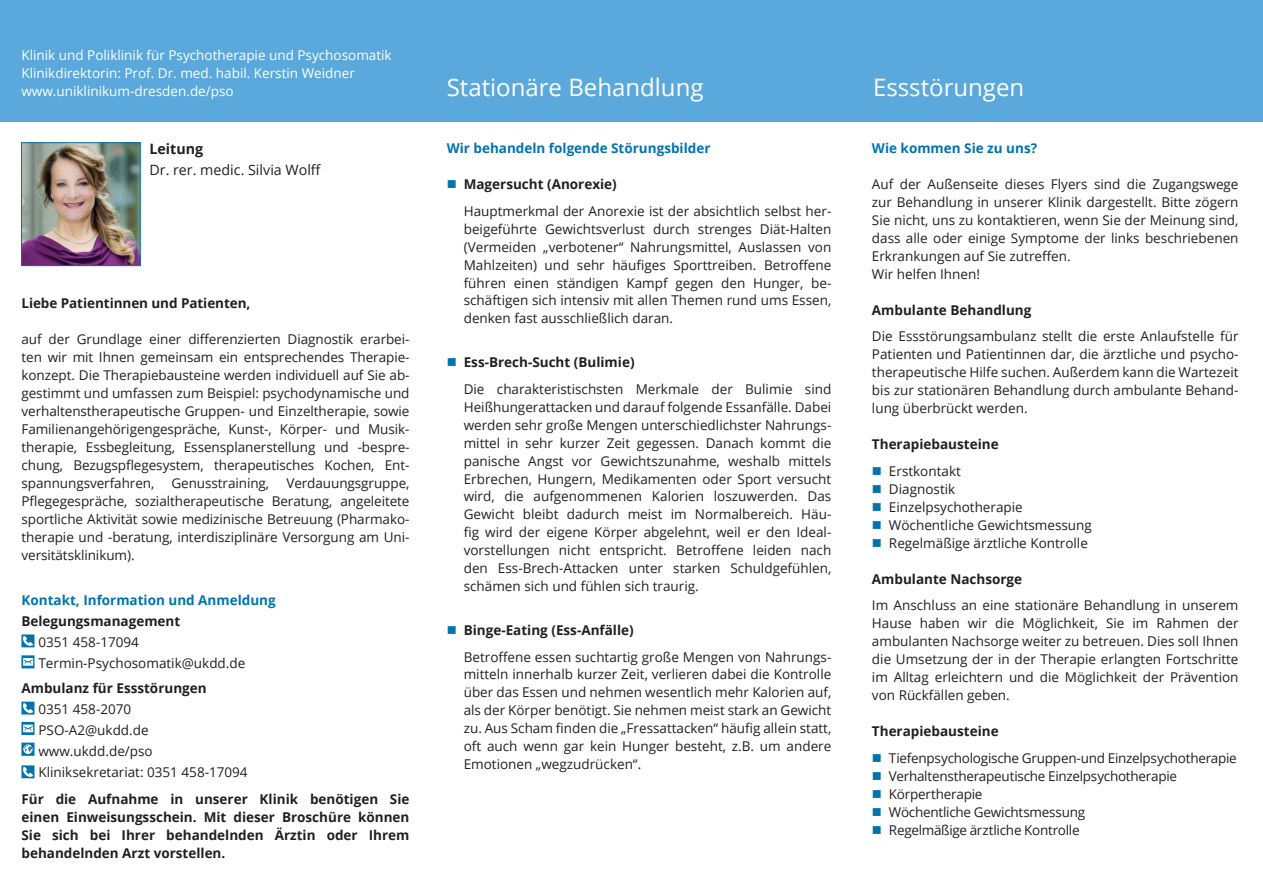
<style>
.page{position:relative;width:1263px;height:893px;background:#fff}
.page>*{position:absolute;margin:0;border:0;box-sizing:border-box;transform-origin:0 0}
.t1{font:24px "Open Sans";color:#fff}
.t2{font:14.25px "Open Sans";color:#231f20}
.t3{font:700 14.25px "Open Sans";color:#231f20}
.t4{font:13.5px/18px "Open Sans";color:#231f20;text-align:justify}
.t5{font:700 13.5px/18px "Open Sans";color:#231f20;text-align:justify}
.t6{font:13.5px/18px "Open Sans";letter-spacing:-.02em;color:#231f20}
.t7{font:13.5px/18px "Open Sans";color:#fff}
.t8{font:700 13.5px "Open Sans";color:#0073ae}
</style>
<div class="page">
<div style="left:0;top:0;width:1263px;height:121px;background:#5ba8dc"></div>
<svg style="left:21px;top:702px;width:14px;height:12px"></svg>
<svg style="left:21px;top:743px;width:14px;height:13px"></svg>
<svg style="left:21px;top:722px;width:14px;height:13px"></svg>
<svg style="left:21px;top:634px;width:14px;height:13px"></svg>
<svg style="left:21px;top:655px;width:14px;height:13px"></svg>
<svg style="left:21px;top:765px;width:14px;height:13px"></svg>
<img style="left:23px;top:145px;width:115px;height:119px">
<div style="left:21px;top:143px;width:119px;height:123px;border:1px solid #0073ae"></div>
<p class="t7" style="left:21px;top:46px;width:372px">Klinik und Poliklinik für Psychotherapie und Psychosomatik<br>Klinikdirektorin: Prof. Dr. med. habil. Kerstin Weidner www.uniklinikum-dresden.de/pso</p>
<p class="t3" style="left:149px;top:138px;width:55px">Leitung</p>
<p class="t2" style="left:149px;top:160px;width:173px">Dr. rer. medic. Silvia Wolff</p>
<p class="t5" style="left:21px;top:294px;width:231px">Liebe Patientinnen und Patienten,</p>
<p class="t4" style="left:21px;top:330px;width:390px">auf der Grundlage einer differenzierten Diagnostik erarbei&shy;ten wir mit Ihnen gemeinsam ein entsprechendes Therapie&shy;konzept. Die Therapiebausteine werden individuell auf Sie ab&shy;gestimmt und umfassen zum Beispiel: psychodynamische und verhaltenstherapeutische Gruppen- und Einzeltherapie, sowie Familienangehörigengespräche, Kunst-, Körper- und Musik&shy;therapie, Essbegleitung, Essensplanerstellung und -bespre&shy;chung, Bezugspflegesystem, therapeutisches Kochen, Ent&shy;spannungsverfahren,</p>
<p class="t4" style="left:21px;top:474px;width:390px;text-indent:265px">Verdauungsgruppe, Pflegegespräche, sozialtherapeutische Beratung, angeleitete sportliche Aktivität sowie medizinische Betreuung (Pharmako&shy;therapie und -beratung, interdisziplinäre Versorgung am Uni&shy;versitätsklinikum).</p>
<p class="t4" style="left:171px;top:474px;width:99px">Genusstraining,</p>
<p class="t8" style="left:21px;top:590px;width:256px">Kontakt, Information und Anmeldung</p>
<p class="t5" style="left:21px;top:612px;width:160px">Belegungsmanagement</p>
<p class="t4" style="left:38px;top:631px;width:208px;line-height:21px">0351 458-17094<br>Termin-Psychosomatik@ukdd.de</p>
<p class="t5" style="left:21px;top:679px;width:187px">Ambulanz für Essstörungen</p>
<p class="t4" style="left:38px;top:698px;width:211px;line-height:21px;text-align:left">0351 458-2070<br>PSO-A2@ukdd.de www.ukdd.de/pso<br>Kliniksekretariat: 0351 458-17094</p>
<p class="t5" style="left:21px;top:789px;width:390px">Für die Aufnahme in unserer Klinik benötigen Sie einen Einweisungsschein. Mit dieser Broschüre können Sie sich bei Ihrer behandelnden Ärztin oder Ihrem behandelnden Arzt vorstellen.</p>
<h1 class="t1" style="left:447px;top:71px;width:258px">Stationäre Behandlung</h1>
<h1 class="t1" style="left:873px;top:71px;width:153px">Essstörungen</h1>
<p class="t8" style="left:447px;top:139px;width:265px">Wir behandeln folgende Störungsbilder</p>
<p class="t5" style="left:464px;top:175px;width:155px">Magersucht (Anorexie)</p>
<p class="t4" style="left:464px;top:201px;width:369px">Hauptmerkmal der Anorexie ist der absichtlich selbst her&shy;beigeführte Gewichtsverlust durch strenges Diät-Halten (Vermeiden „verbotener“ Nahrungsmittel, Auslassen von Mahlzeiten) und sehr häufiges Sporttreiben. Betroffene führen einen ständigen Kampf gegen den Hunger, be&shy;schäftigen sich intensiv mit allen Themen rund ums Essen, denken fast ausschließlich daran.</p>
<p class="t5" style="left:464px;top:353px;width:172px">Ess-Brech-Sucht (Bulimie)</p>
<p class="t4" style="left:464px;top:379px;width:369px">Die charakteristischsten Merkmale der Bulimie sind Heißhungerattacken und darauf folgende Essanfälle. Dabei werden sehr große Mengen unterschiedlichster Nahrungs&shy;mittel in sehr kurzer Zeit gegessen. Danach kommt die panische Angst vor Gewichtszunahme, weshalb mittels Erbrechen, Hungern, Medikamenten oder Sport versucht wird, die aufgenommenen Kalorien loszuwerden. Das Gewicht bleibt dadurch meist im Normalbereich. Häu&shy;fig wird der eigene Körper abgelehnt, weil er den Ideal&shy;vorstellungen nicht entspricht. Betroffene leiden nach den Ess-Brech-Attacken unter starken Schuldgefühlen, schämen sich und fühlen sich traurig.</p>
<p class="t5" style="left:464px;top:621px;width:171px">Binge-Eating (Ess-Anfälle)</p>
<p class="t4" style="left:464px;top:647px;width:369px">Betroffene essen suchtartig große Mengen von Nahrungs&shy;mitteln innerhalb kurzer Zeit, verlieren dabei die Kontrolle über das Essen und nehmen wesentlich mehr Kalorien auf, als der Körper benötigt. Sie nehmen meist stark an Gewicht zu. Aus Scham finden die „Fressattacken“ häufig allein statt, oft auch wenn gar kein Hunger besteht, z.B. um andere Emotionen „wegzudrücken“.</p>
<p class="t8" style="left:872px;top:138px;width:167px">Wie kommen Sie zu uns?</p>
<p class="t4" style="left:872px;top:175px;width:368px;text-align:left">Auf der Außenseite dieses Flyers sind die Zugangswege zur Behandlung in unserer Klinik dargestellt. Bitte zögern Sie nicht, uns zu kontaktieren, wenn Sie der Meinung sind, dass alle oder einige Symptome der links beschriebenen Erkrankungen auf Sie zutreffen.<br>Wir helfen Ihnen!</p>
<p class="t5" style="left:872px;top:301px;width:161px">Ambulante Behandlung</p>
<p class="t4" style="left:872px;top:327px;width:368px">Die Essstörungsambulanz stellt die erste Anlaufstelle für Patienten und Patientinnen dar, die ärztliche und psycho&shy;therapeutische Hilfe suchen. Außerdem kann die Wartezeit bis zur stationären Behandlung durch ambulante Behand&shy;lung überbrückt werden.</p>
<p class="t5" style="left:872px;top:435px;width:128px">Therapiebausteine</p>
<p class="t4" style="left:889px;top:462px;width:204px;text-align:left">Erstkontakt<br>Diagnostik<br>Einzelpsychotherapie<br>Wöchentliche Gewichtsmessung<br>Regelmäßige ärztliche Kontrolle</p>
<p class="t5" style="left:872px;top:570px;width:152px">Ambulante Nachsorge</p>
<p class="t4" style="left:872px;top:596px;width:368px">Im Anschluss an eine stationäre Behandlung in unserem Hause haben wir die Möglichkeit, Sie im Rahmen der ambulanten Nachsorge weiter zu betreuen. Dies soll Ihnen die Umsetzung der in der Therapie erlangten Fortschritte im Alltag erleichtern und die Möglichkeit der Prävention von Rückfällen geben.</p>
<p class="t5" style="left:872px;top:722px;width:128px">Therapiebausteine</p>
<p class="t6" style="left:889px;top:749px;width:349px">Tiefenpsychologische Gruppen-und Einzelpsychotherapie Verhaltenstherapeutische Einzelpsychotherapie Körpertherapie<br>Wöchentliche Gewichtsmessung<br>Regelmäßige ärztliche Kontrolle</p>
</div>
